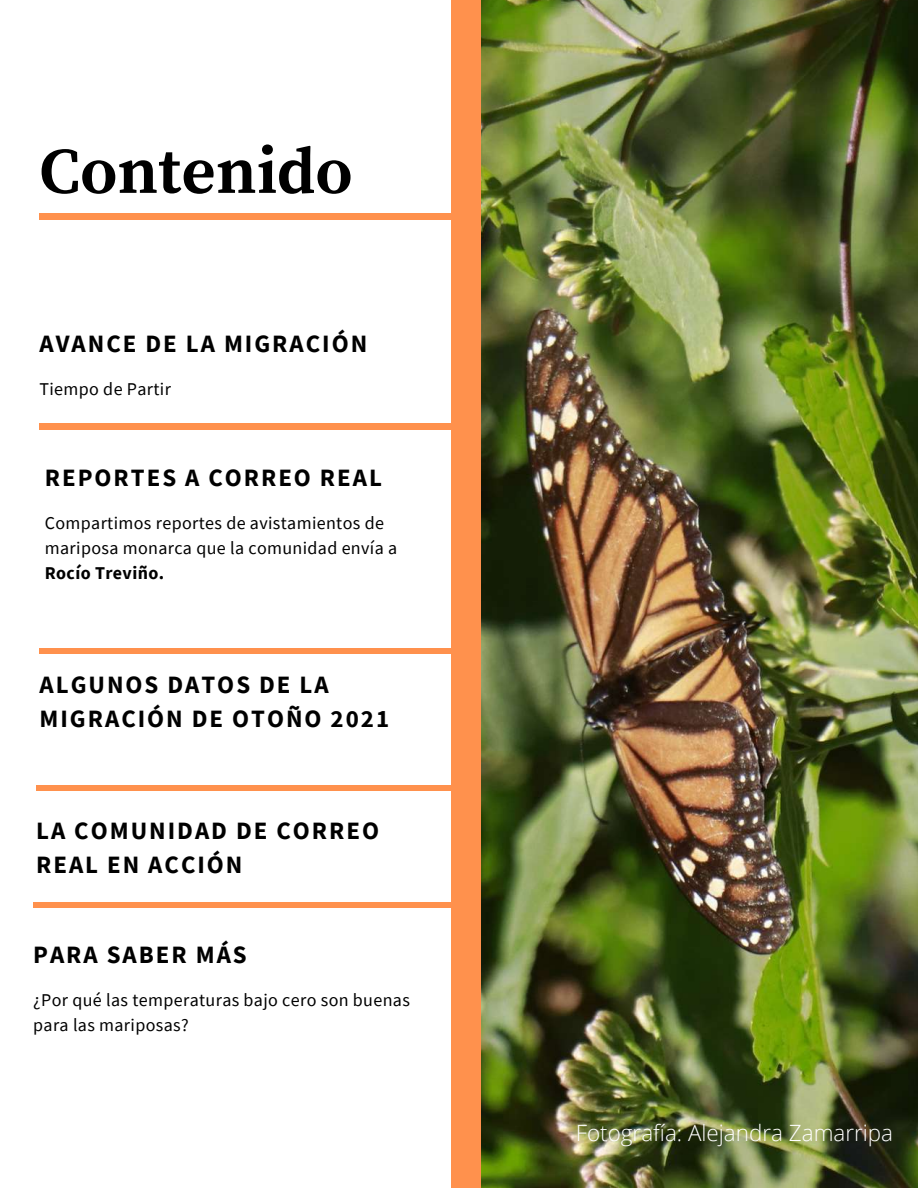
<style>
.page{position:relative;width:918px;height:1188px;background:#fff}
.page>*{position:absolute;margin:0;border:0;box-sizing:border-box;transform-origin:0 0}
.t1{font:700 65.4px "Source Serif Pro";color:#000}
.t2{font:700 24.9px/33.8px "Source Sans Pro";letter-spacing:.08em;color:#000}
.t3{font:300 22.5px "Open Sans";color:#fff}
.t4{font:18px/24.8px "Source Sans Pro";letter-spacing:.02em;color:#000}
.t5{font:700 18px "Source Sans Pro";letter-spacing:.02em;color:#000}
</style>
<div class="page">
<div style="left:451px;top:0;width:190px;height:1188px;background:#ff914d"></div>
<div style="left:40px;top:214px;width:419px;height:5px;background:#ff914d"></div>
<div style="left:40px;top:424px;width:419px;height:5px;background:#ff914d"></div>
<div style="left:40px;top:648px;width:419px;height:6px;background:#ff914d"></div>
<div style="left:33px;top:902px;width:420px;height:6px;background:#ff914d"></div>
<div style="left:36px;top:785px;width:420px;height:6px;background:#ff914d"></div>
<img style="left:481px;top:0;width:437px;height:1188px">
<h1 class="t1" style="left:40px;top:133px;width:314px">Contenido</h1>
<h2 class="t2" style="left:40px;top:326px;width:329px">AVANCE DE LA MIGRACIÓN</h2>
<p class="t4" style="left:40px;top:376px;width:133px">Tiempo de Partir</p>
<h2 class="t2" style="left:45px;top:460px;width:339px">REPORTES A CORREO REAL</h2>
<p class="t4" style="left:45px;top:510px;width:354px">Compartimos reportes de avistamientos de mariposa monarca que la comunidad envía a</p>
<p class="t5" style="left:45px;top:561px;width:121px">Rocío Treviño.</p>
<h2 class="t2" style="left:40px;top:667px;width:351px">ALGUNOS DATOS DE LA<br>MIGRACIÓN DE OTOÑO 2021</h2>
<h2 class="t2" style="left:36px;top:813px;width:345px">LA COMUNIDAD DE CORREO<br>REAL EN ACCIÓN</h2>
<h2 class="t2" style="left:33px;top:938px;width:215px">PARA SABER MÁS</h2>
<p class="t4" style="left:33px;top:987px;width:378px">¿Por qué las temperaturas bajo cero son buenas para las mariposas?</p>
<p class="t3" style="left:576px;top:1117px;width:319px">Fotografía: Alejandra Zamarripa</p>
</div>
